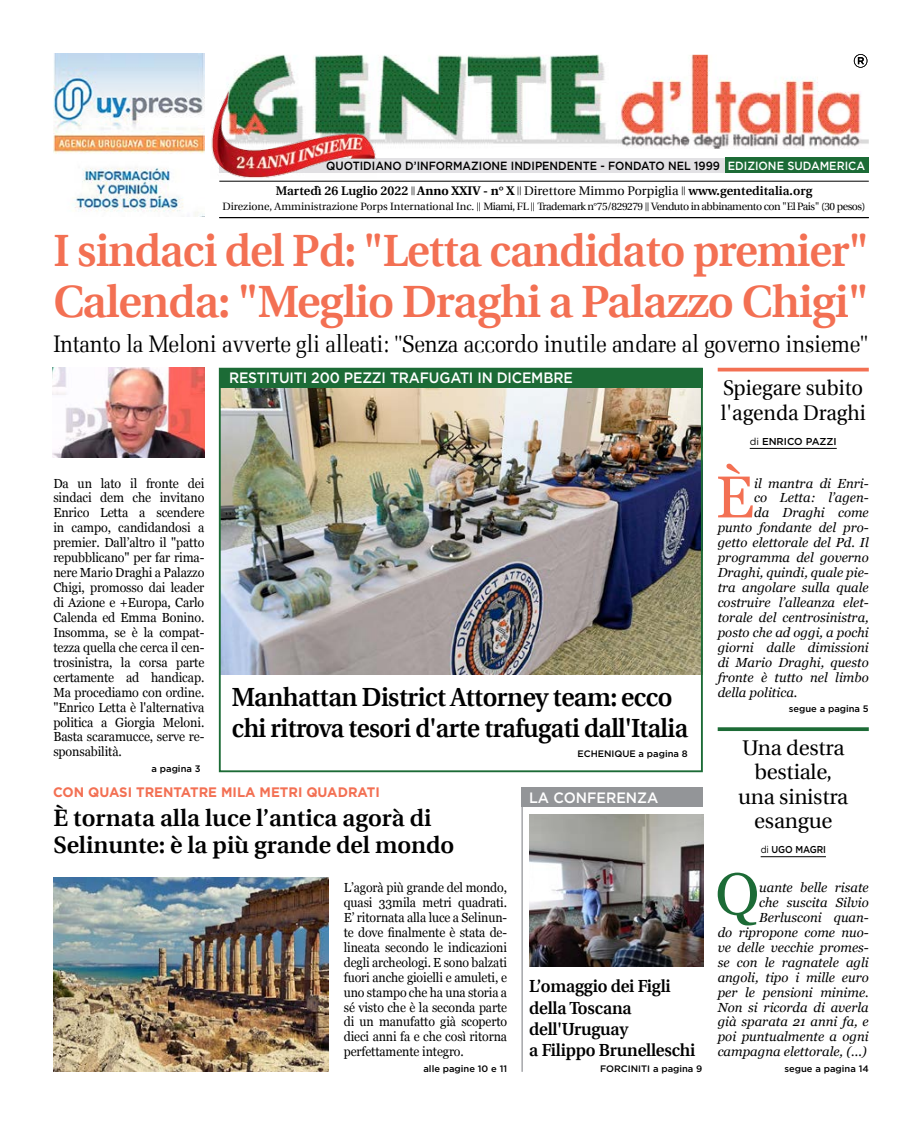
<style>
.page{position:relative;width:922px;height:1125px;background:#fff}
.page>*{position:absolute;margin:0;border:0;box-sizing:border-box;transform-origin:0 0}
.t1{font:58.88px "Georgia";color:#1c6b36}
.t2{font:58.88px "Georgia";color:#f37053}
.t3{font:600 45.25px/51.2px "Utopia";letter-spacing:-.02em;color:#f37053;scale:.96 1}
.t4{font:600 26.25px/31.2px "Utopia";letter-spacing:-.02em;color:#000;scale:.96 1}
.t5{font:300 24px "Melior";letter-spacing:-.02em;color:#000;scale:.89 1}
.t6{font:600 23.75px/27.5px "Utopia";color:#000}
.t7{font:21.25px/24.4px "Utopia";letter-spacing:-.01em;color:#000;text-align:center}
.t8{font:21.25px/24.4px "Utopia";letter-spacing:-.01em;color:#000;scale:.95 1}
.t9{font:600 17.5px/21.2px "Utopia";letter-spacing:-.01em;color:#000;scale:.96 1}
.t10{font:500 15px "Gotham";letter-spacing:-.01em;color:#fff;scale:.94 1}
.t11{font:500 15px "Gotham";letter-spacing:-.01em;color:#fff;scale:.95 1}
.t12{font:700 13.75px "Gotham";color:#f37053;scale:.96 1}
.t13{font:italic 13.12px/14.9px "Georgia";color:#000;text-align:right}
.t14{font:13.12px/14.9px "Georgia";letter-spacing:-.01em;color:#000;text-align:justify;scale:.95 1}
.t15{font:13.12px/14.9px "Georgia";letter-spacing:-.01em;color:#000;text-align:justify;scale:.94 1}
.t16{font:600 12.5px "Utopia";letter-spacing:.005em;color:#000}
.t17{font:500 11.88px "Gotham";color:#000;scale:.92 1}
.t18{font:10.62px "Utopia";letter-spacing:-.04em;color:#000}
.t19{font:500 10px "Gotham";letter-spacing:-.01em;color:#000}
.t20{font:500 10px "Gotham";letter-spacing:-.01em;color:#000;scale:.9 1}
.t21{font:500 9.38px "Gotham";color:#000}
.s1{color:#fff}
.s2{font-weight:400;font-size:8.75px}
.s3{font-weight:700}
.s4{font-weight:400}
.s5{font-size:8.75px}
</style>
<div class="page">
<img style="left:53px;top:53px;width:151px;height:164px">
<img style="left:227px;top:55px;width:641px;height:94px">
<div style="left:219px;top:158px;width:649px;height:15px;background:#e2e1e4"></div>
<div style="left:724px;top:158px;width:144px;height:15px;background:#1c6b36"></div>
<hr style="left:219px;top:181px;width:649px;height:1px;background:#000">
<hr style="left:219px;top:217px;width:649px;height:1px;background:#000">
<svg style="left:853px;top:54px;width:14px;height:14px"></svg>
<img style="left:211px;top:90px;width:165px;height:88px">
<svg style="left:717px;top:727px;width:151px;height:4px"></svg>
<hr style="left:760px;top:856px;width:65px;height:1px;background:#000">
<hr style="left:717px;top:368px;width:151px;height:3px;background:#f37053">
<hr style="left:749px;top:448px;width:87px;height:1px;background:#000">
<img style="left:53px;top:877px;width:275px;height:195px">
<img style="left:53px;top:368px;width:151px;height:90px">
<div style="left:521px;top:787px;width:182px;height:20px;background:#939598"></div>
<hr style="left:521px;top:788px;width:1px;height:284px;background:#939598">
<img style="left:529px;top:814px;width:173px;height:153px">
<img style="left:222px;top:388px;width:477px;height:286px">
<div style="left:219px;top:368px;width:483px;height:20px;background:#1c6b36"></div>
<p class="t17" style="left:326px;top:158px;width:587px">QUOTIDIANO D’INFORMAZIONE INDIPENDENTE - FONDATO NEL 1999 <span class="s1">EDIZIONE SUDAMERICA</span></p>
<p class="t16" style="left:276px;top:183px;width:538px">Martedì 26 Luglio 2022 <span class="s2">||</span> <span class="s3">Anno XXIV - n° X</span> <span class="s2">||</span> <span class="s4">Direttore Mimmo Porpiglia</span> <span class="s2">||</span> www.genteditalia.org</p>
<p class="t18" style="left:222px;top:201px;width:644px">Direzione, Amministrazione Porps International Inc. <span class="s5">||</span> Miami, FL <span class="s5">||</span> Trademark n°75/829279 <span class="s5">||</span> Venduto in abbinamento con "El Pais" (30 pesos)</p>
<h2 class="t3" style="left:53px;top:226px;width:851px">I sindaci del Pd: "Letta candidato premier"<br>Calenda: "Meglio Draghi a Palazzo Chigi"</h2>
<h3 class="t5" style="left:53px;top:334px;width:916px">Intanto la Meloni avverte gli alleati: "Senza accordo inutile andare al governo insieme"</h3>
<p class="t10" style="left:229px;top:368px;width:367px">RESTITUITI 200 PEZZI TRAFUGATI IN DICEMBRE</p>
<p class="t14" style="left:53px;top:475px;width:160px">Da un lato il fronte dei sindaci dem che invitano Enrico Letta a scendere in campo, candidandosi a premier. Dall’altro il "patto repubblicano" per far rima&shy;nere Mario Draghi a Palazzo Chigi, promosso dai leader di Azione e +Europa, Carlo Calenda ed Emma Bonino.<br>Insomma, se è la compat&shy;tezza quella che cerca il cen&shy;trosinistra, la corsa parte certamente ad handicap.<br>Ma procediamo con ordine. "Enrico Letta è l'alternativa politica a Giorgia Meloni.<br>Basta scaramucce, serve re&shy;sponsabilità.</p>
<p class="t21" style="left:151px;top:763px;width:50px">a pagina 3</p>
<h3 class="t4" style="left:232px;top:681px;width:476px">Manhattan District Attorney team: ecco chi ritrova tesori d'arte trafugati dall'Italia</h3>
<p class="t21" style="left:577px;top:748px;width:112px">ECHENIQUE a pagina 8</p>
<p class="t12" style="left:53px;top:783px;width:342px">CON QUASI TRENTATRE MILA METRI QUADRATI</p>
<h3 class="t6" style="left:53px;top:804px;width:402px">È tornata alla luce l’antica agorà di<br>Selinunte: è la più grande del mondo</h3>
<p class="t15" style="left:344px;top:880px;width:175px">L’agorà più grande del mondo, quasi 33mila metri quadrati.<br>E’ ritornata alla luce a Selinun&shy;te dove finalmente è stata de&shy;lineata secondo le indicazioni degli archeologi. E sono balzati fuori anche gioielli e amuleti, e uno stampo che ha una storia a sé visto che è la seconda parte di un manufatto già scoperto dieci anni fa e che così ritorna perfettamente integro.</p>
<p class="t11" style="left:529px;top:788px;width:138px">LA CONFERENZA</p>
<h3 class="t9" style="left:529px;top:976px;width:174px">L’omaggio dei Figli della Toscana dell'Uruguay<br>a Filippo Brunelleschi</h3>
<p class="t21" style="left:423px;top:1062px;width:85px">alle pagine 10 e 11</p>
<p class="t21" style="left:600px;top:1062px;width:104px">FORCINITI a pagina 9</p>
<h3 class="t8" style="left:720px;top:376px;width:154px">Spiegare subito l'agenda Draghi</h3>
<p class="t19" style="left:749px;top:435px;width:88px"><span class="s4">di</span> ENRICO PAZZI</p>
<h1 class="t2" style="left:715px;top:454px;width:40px">È</h1>
<p class="t13" style="left:754px;top:475px;width:116px">il mantra di Enri-</p>
<p class="t13" style="left:754px;top:490px;width:116px">co Letta: l’agen-</p>
<p class="t13" style="left:754px;top:505px;width:116px">da Draghi come</p>
<p class="t13" style="left:717px;top:520px;width:152px">punto fondante del pro-</p>
<p class="t13" style="left:717px;top:535px;width:152px">getto elettorale del Pd. Il</p>
<p class="t13" style="left:717px;top:550px;width:152px">programma del governo</p>
<p class="t13" style="left:717px;top:565px;width:152px">Draghi, quindi, quale pie-</p>
<p class="t13" style="left:717px;top:580px;width:152px">tra angolare sulla quale</p>
<p class="t13" style="left:717px;top:595px;width:152px">costruire l’alleanza elet-</p>
<p class="t13" style="left:717px;top:609px;width:152px">torale del centrosinistra,</p>
<p class="t13" style="left:717px;top:624px;width:153px">posto che ad oggi, a pochi</p>
<p class="t13" style="left:717px;top:639px;width:152px">giorni dalle dimissioni</p>
<p class="t13" style="left:717px;top:654px;width:152px">di Mario Draghi, questo</p>
<p class="t13" style="left:717px;top:669px;width:152px">fronte è tutto nel limbo</p>
<p class="t13" style="left:717px;top:684px;width:81px">della politica.</p>
<p class="t21" style="left:788px;top:703px;width:81px">segue a pagina 5</p>
<h3 class="t7" style="left:738px;top:736px;width:112px">Una destra bestiale, una sinistra esangue</h3>
<p class="t20" style="left:760px;top:843px;width:74px"><span class="s4">di</span> UGO MAGRI</p>
<h1 class="t1" style="left:715px;top:851px;width:45px">Q</h1>
<p class="t13" style="left:717px;top:880px;width:153px">uante belle risate<br>che suscita Silvio<br>Berlusconi quan-<br>do ripropone come nuo&shy;ve delle vecchie promes&shy;se con le ragnatele agli angoli, tipo i mille euro per le pensioni minime.<br>Non si ricorda di averla già sparata 21 anni fa, e poi puntualmente a ogni campagna elettorale, (...)</p>
<p class="t21" style="left:784px;top:1062px;width:86px">segue a pagina 14</p>
</div>
